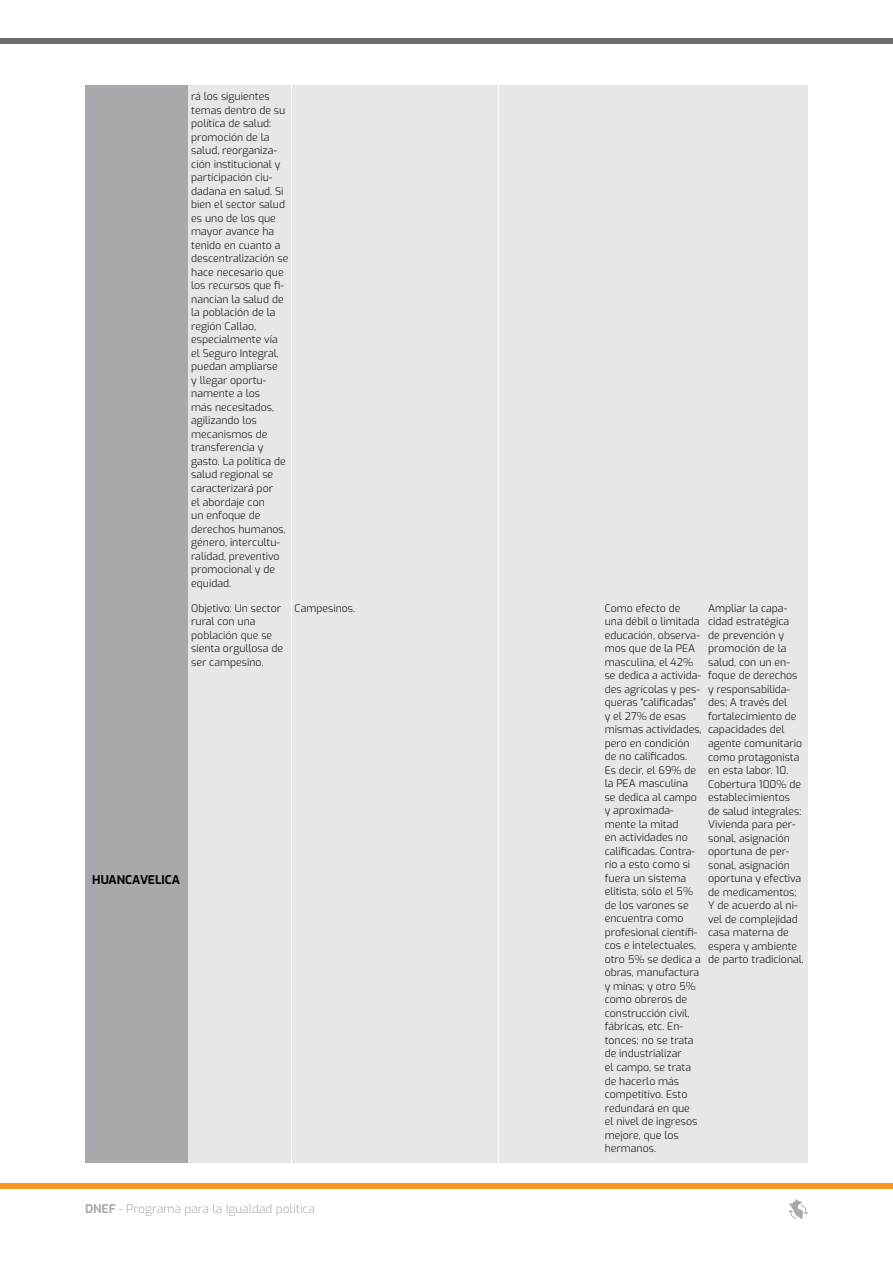
<style>
.page{position:relative;width:893px;height:1263px;background:#fff}
.page>*{position:absolute;margin:0;border:0;box-sizing:border-box;transform-origin:0 0}
.t1{font:300 12px "Exo";color:#a8a9ad}
.t2{font:700 12px "Exo";color:#000001}
.t3{font:300 10.5px/13.5px "Exo";color:#000001}
.s1{font-weight:700}
</style>
<div class="page">
<div style="left:85px;top:85px;width:102px;height:510px;background:#a8a9ad"></div>
<div style="left:85px;top:596px;width:102px;height:567px;background:#a8a9ad"></div>
<div style="left:189px;top:85px;width:102px;height:510px;background:#e6e7e9"></div>
<div style="left:189px;top:596px;width:102px;height:567px;background:#e6e7e9"></div>
<div style="left:292px;top:85px;width:102px;height:510px;background:#e6e7e9"></div>
<div style="left:292px;top:596px;width:102px;height:567px;background:#e6e7e9"></div>
<div style="left:395px;top:85px;width:103px;height:510px;background:#e6e7e9"></div>
<div style="left:395px;top:596px;width:103px;height:567px;background:#e6e7e9"></div>
<div style="left:499px;top:85px;width:102px;height:510px;background:#e6e7e9"></div>
<div style="left:499px;top:596px;width:102px;height:567px;background:#e6e7e9"></div>
<div style="left:602px;top:85px;width:103px;height:510px;background:#e6e7e9"></div>
<div style="left:602px;top:596px;width:103px;height:567px;background:#e6e7e9"></div>
<div style="left:706px;top:85px;width:102px;height:510px;background:#e6e7e9"></div>
<div style="left:706px;top:596px;width:102px;height:567px;background:#e6e7e9"></div>
<div style="left:0;top:39px;width:893px;height:5px;background:#6c6d70"></div>
<div style="left:0;top:1183px;width:893px;height:5px;background:#f7971d"></div>
<svg style="left:789px;top:1199px;width:19px;height:20px"></svg>
<p class="t2" style="left:92px;top:870px;width:89px">HUANCAVELICA</p>
<p class="t3" style="left:191px;top:89px;width:99px">rá los siguientes temas dentro de su política de salud: promoción de la salud, reorganiza&shy;ción institucional y participación ciu&shy;dadana en salud. Si bien el sector salud es uno de los que mayor avance ha tenido en cuanto a descentralización se hace necesario que los recursos que fi&shy;nancian la salud de la población de la región Callao, especialmente vía el Seguro Integral, puedan ampliarse<br>y llegar oportu&shy;namente a los<br>más necesitados, agilizando los mecanismos de transferencia y gasto. La política de salud regional se caracterizará por<br>el abordaje con<br>un enfoque de derechos humanos, género, intercultu&shy;ralidad, preventivo promocional y de equidad.</p>
<p class="t3" style="left:191px;top:601px;width:93px">Objetivo: Un sector rural con una población que se sienta orgullosa de ser campesino.</p>
<p class="t3" style="left:295px;top:601px;width:62px">Campesinos.</p>
<p class="t3" style="left:605px;top:601px;width:98px">Como efecto de<br>una débil o limitada educación, observa&shy;mos que de la PEA masculina, el 42% se dedica a activida&shy;des agrícolas y pes&shy;queras “calificadas” y el 27% de esas mismas actividades, pero en condición de no calificados.<br>Es decir, el 69% de la PEA masculina se dedica al campo y aproximada&shy;mente la mitad<br>en actividades no calificadas. Contra&shy;rio a esto como si fuera un sistema elitista, sólo el 5% de los varones se encuentra como profesional científi&shy;cos e intelectuales, otro 5% se dedica a obras, manufactura y minas; y otro 5% como obreros de construcción civil, fábricas, etc. En&shy;tonces; no se trata de industrializar<br>el campo, se trata de hacerlo más competitivo. Esto redundará en que<br>el nivel de ingresos mejore, que los hermanos.</p>
<p class="t3" style="left:708px;top:601px;width:97px">Ampliar la capa&shy;cidad estratégica<br>de prevención y promoción de la salud, con un en&shy;foque de derechos y responsabilida&shy;des; A través del fortalecimiento de capacidades del agente comunitario como protagonista en esta labor. 10.<br>Cobertura 100% de establecimientos de salud integrales:<br>Vivienda para per&shy;sonal, asignación oportuna de per&shy;sonal, asignación oportuna y efectiva de medicamentos;<br>Y de acuerdo al ni&shy;vel de complejidad casa materna de espera y ambiente de parto tradicional.</p>
<p class="t1" style="left:85px;top:1200px;width:231px"><span class="s1">DNEF</span> - Programa para la Igualdad política</p>
</div>
